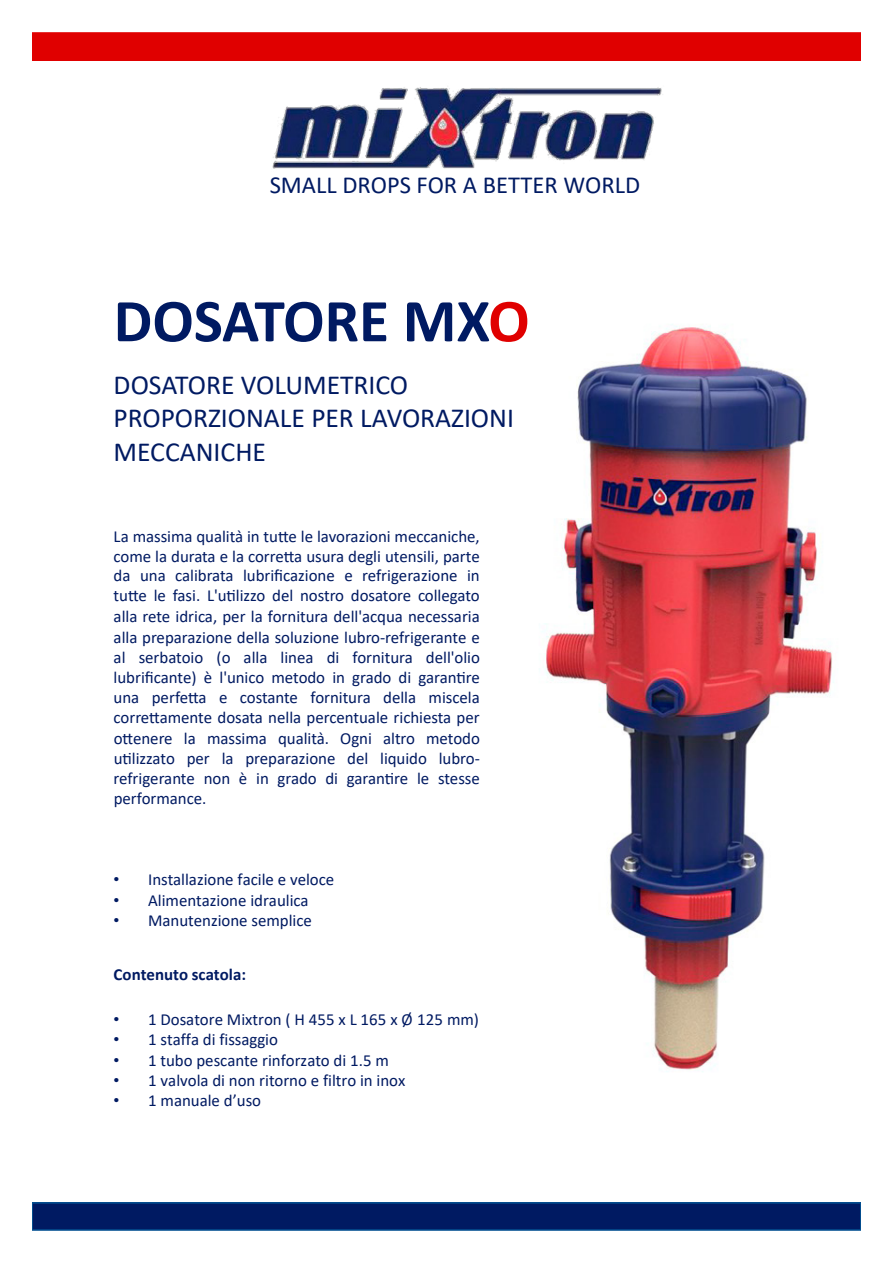
<style>
.page{position:relative;width:893px;height:1263px;background:#fff}
.page>*{position:absolute;margin:0;border:0;box-sizing:border-box;transform-origin:0 0}
.t1{font:700 61.35px "Calibri";color:#001a62}
.t2{font:27.6px/33.2px "Calibri";color:#001a62}
.t3{font:24.6px "Calibri";color:#001a62}
.t4{font:16.95px/20.1px "Calibri";color:#001a62;text-align:justify}
.t5{font:700 16.95px "Calibri";color:#001a62}
.s1{color:#e00000}
.s2{font-family:"Arial"}
</style>
<div class="page">
<img style="left:542px;top:324px;width:292px;height:748px">
<img style="left:272px;top:87px;width:391px;height:82px">
<div style="left:32px;top:33px;width:829px;height:27px;background:#e00000"></div>
<div style="left:32px;top:33px;width:829px;height:28px;border:2px solid #e00000"></div>
<div style="left:32px;top:1203px;width:829px;height:27px;background:#001a62"></div>
<div style="left:32px;top:1202px;width:829px;height:28px;border:2px solid #045192"></div>
<h3 class="t3" style="left:270px;top:168px;width:372px">SMALL DROPS FOR A BETTER WORLD</h3>
<h1 class="t1" style="left:114px;top:277px;width:418px">DOSATORE MX<span class="s1">O</span></h1>
<h2 class="t2" style="left:114px;top:368px;width:402px">DOSATORE VOLUMETRICO<br>PROPORZIONALE PER LAVORAZIONI<br>MECCANICHE</h2>
<p class="t4" style="left:114px;top:525px;width:368px">La massima qualitàin tu,e le lavorazioni meccaniche, come la durata e la corre,a usura degli utensili, parte da una calibrata lubrificazione e refrigerazione in tu,e le fasi. L'u=lizzo del nostro dosatore collegato alla rete idrica, per la fornitura dell'acqua necessaria alla preparazione della soluzione lubro-refrigerante e al serbatoio (o alla linea di fornitura dell'olio lubrificante) è l'unico metodo in grado di garan=re una perfe,a e costante fornitura della miscela corre,amente dosata nella percentuale richiesta per o,enere la massima qualità. Ogni altro metodo u=lizzato per la preparazione del liquido lubro&shy;refrigerante non è in grado di garan=re le stesse performance.</p>
<p class="t4" style="left:114px;top:868px;width:222px"><span class="s2">•</span> Installazione facile e veloce</p>
<p class="t4" style="left:114px;top:890px;width:197px"><span class="s2">•</span> Alimentazione idraulica</p>
<p class="t4" style="left:114px;top:910px;width:200px"><span class="s2">•</span> Manutenzione semplice</p>
<p class="t5" style="left:114px;top:963px;width:134px">Contenuto scatola:</p>
<p class="t4" style="left:114px;top:1009px;width:367px"><span class="s2">•</span> 1 Dosatore Mixtron ( H 455 x L 165 x Ø 125 mm)</p>
<p class="t4" style="left:114px;top:1029px;width:166px"><span class="s2">•</span> 1 staffa di fissaggio</p>
<p class="t4" style="left:114px;top:1050px;width:277px"><span class="s2">•</span> 1 tubo pescante rinforzato di 1.5 m</p>
<p class="t4" style="left:114px;top:1070px;width:293px"><span class="s2">•</span> 1 valvola di non ritorno e filtro in inox</p>
<p class="t4" style="left:114px;top:1090px;width:149px"><span class="s2">•</span> 1 manuale d’uso</p>
</div>
